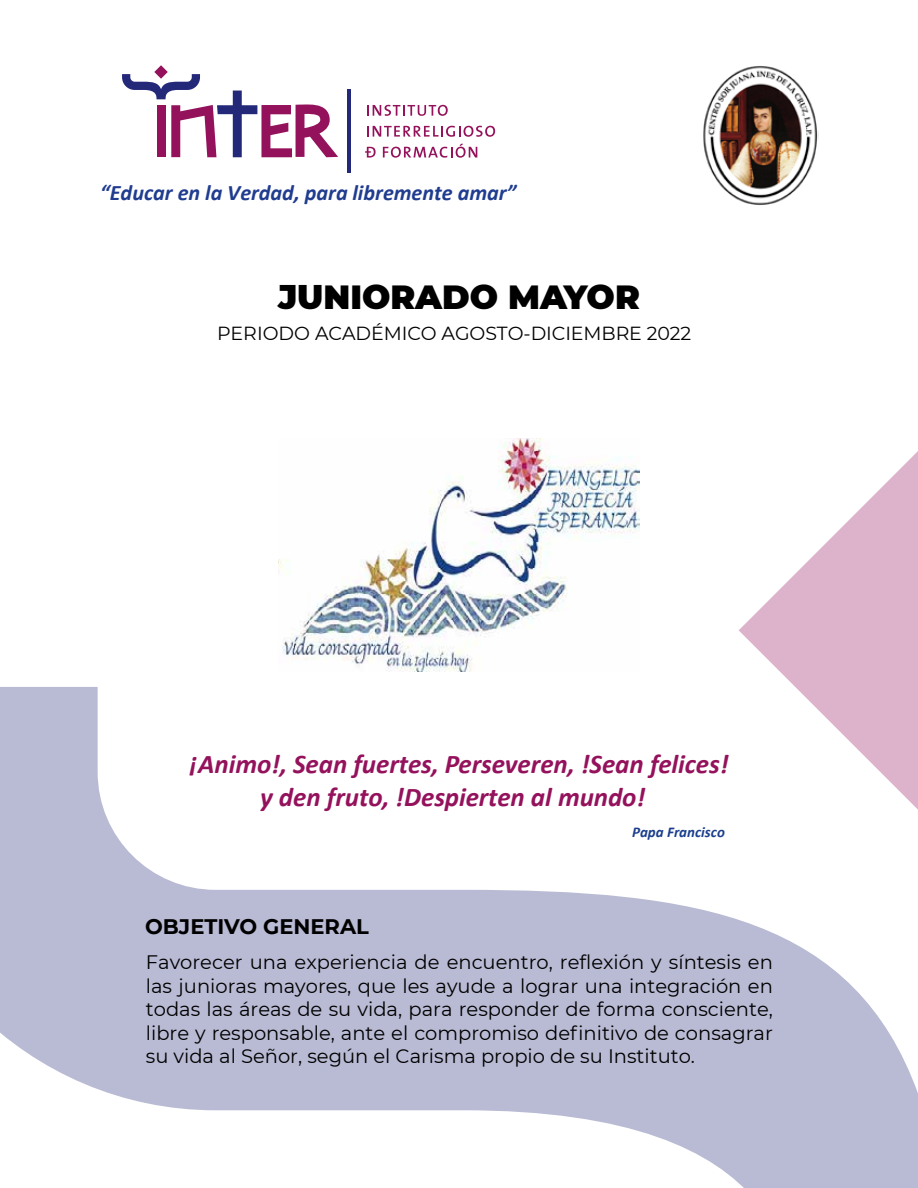
<style>
.page{position:relative;width:918px;height:1188px;background:#fff}
.page>*{position:absolute;margin:0;border:0;box-sizing:border-box;transform-origin:0 0}
.t1{font:900 33.45px "Montserrat";color:#000}
.t2{font:italic 700 27px/32.4px "Calibri";color:#94125c;text-align:center}
.t3{font:italic 700 22.2px "Calibri";color:#1f3c8f}
.t4{font:700 21px "Montserrat";color:#000}
.t5{font:19.5px/23.4px "Montserrat";color:#000;text-align:justify}
.t6{font:18.9px "Montserrat";letter-spacing:-.005em;color:#000}
.t7{font:italic 700 15px "Calibri";color:#1b3f8d}
</style>
<div class="page">
<svg style="left:739px;top:451px;width:179px;height:236px;fill:#ddb3cb"></svg>
<svg style="left:0;top:687px;width:918px;height:501px"></svg>
<img style="left:278px;top:439px;width:362px;height:233px">
<svg style="left:367px;top:105px;width:81px;height:11px"></svg>
<svg style="left:367px;top:126px;width:128px;height:11px"></svg>
<svg style="left:365px;top:147px;width:11px;height:11px"></svg>
<svg style="left:383px;top:143px;width:94px;height:15px"></svg>
<hr style="left:348px;top:90px;width:3px;height:83px;background:#232879">
<svg style="left:122px;top:65px;width:216px;height:92px"></svg>
<img style="left:703px;top:66px;width:116px;height:139px">
<p class="t3" style="left:100px;top:177px;width:418px">“Educar en la Verdad, para libremente amar”</p>
<h1 class="t1" style="left:278px;top:272px;width:363px">JUNIORADO MAYOR</h1>
<p class="t6" style="left:217px;top:320px;width:476px">PERIODO ACADÉMICO AGOSTO-DICIEMBRE 2022</p>
<h2 class="t2" style="left:189px;top:747px;width:541px">¡Animo!, Sean fuertes, Perseveren, !Sean felices! y den fruto, !Despierten al mundo!</h2>
<p class="t7" style="left:632px;top:822px;width:94px">Papa Francisco</p>
<p class="t4" style="left:145px;top:911px;width:225px">OBJETIVO GENERAL</p>
<p class="t5" style="left:146px;top:950px;width:629px">Favorecer una experiencia de encuentro, reflexión y síntesis en las junioras mayores, que les ayude a lograr una integración en todas las áreas de su vida, para responder de forma consciente, libre y responsable, ante el compromiso definitivo de consagrar su vida al Señor, según el Carisma propio de su Instituto.</p>
</div>
